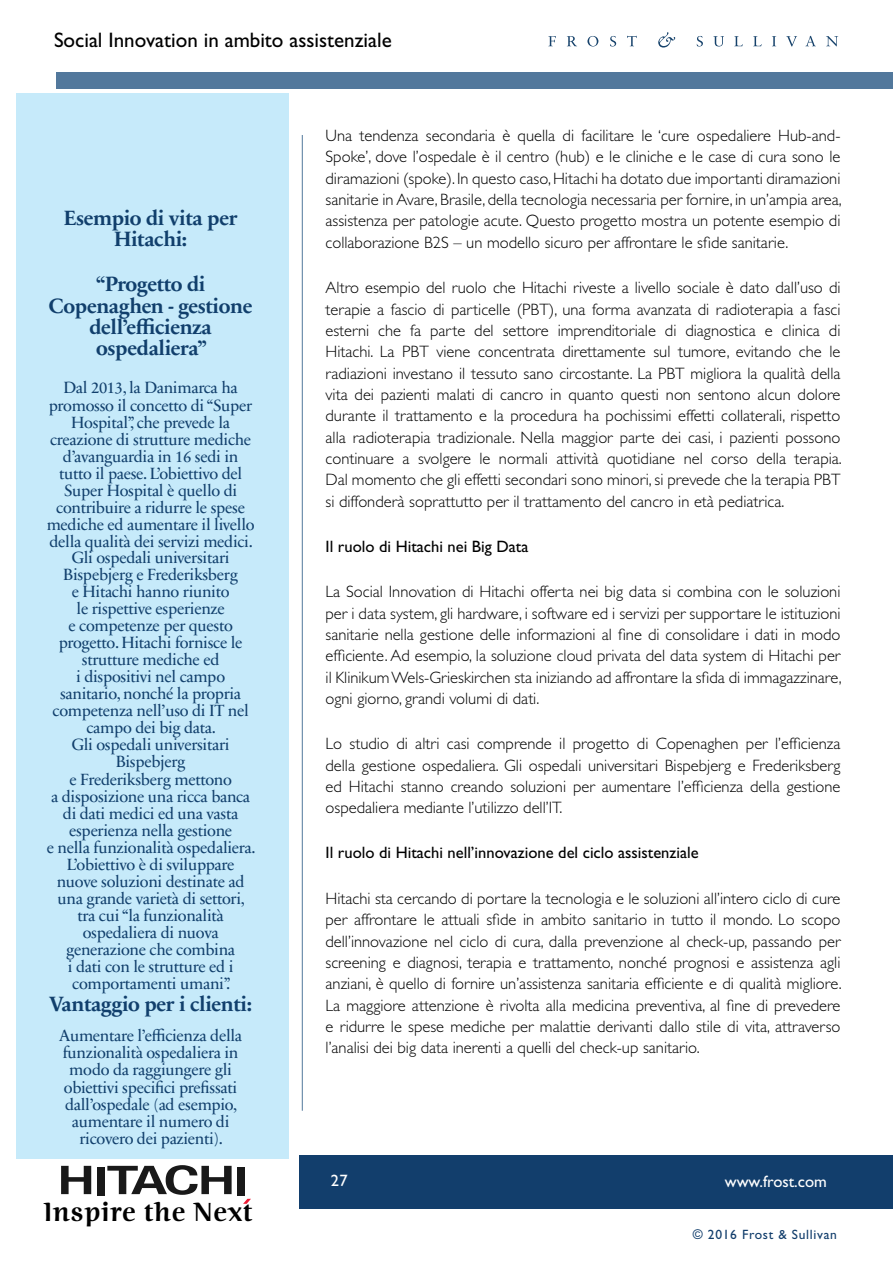
<style>
.page{position:relative;width:893px;height:1263px;background:#fff}
.page>*{position:absolute;margin:0;border:0;box-sizing:border-box;transform-origin:0 0}
.t1{font:700 27px "Ninfa W00";letter-spacing:.02em;color:#000}
.t2{font:700 21px/21.3px "Sabon Next LT Pro";letter-spacing:-.02em;color:#113f6c;text-align:center}
.t3{font:21px "Gill Sans Std";color:#000}
.t4{font:300 16.5px/21.3px "Gill Sans Std";color:#000;text-align:justify}
.t5{font:16.5px/17.1px "Sabon Next LT Pro";letter-spacing:-.02em;color:#113f6c;text-align:center}
.t6{font:16.5px "Gill Sans Std";color:#000}
.t7{font:16.5px "Gill Sans Std";color:#fff}
.t8{font:13.5px "Gill Sans Std";letter-spacing:.05em;color:#123e6c}
</style>
<div class="page">
<div style="left:56px;top:72px;width:837px;height:16px;background:#52789c"></div>
<svg style="left:548px;top:36px;width:8px;height:10px"></svg>
<svg style="left:567px;top:36px;width:10px;height:10px"></svg>
<svg style="left:587px;top:36px;width:11px;height:11px"></svg>
<svg style="left:610px;top:36px;width:6px;height:11px"></svg>
<svg style="left:627px;top:36px;width:10px;height:10px"></svg>
<svg style="left:697px;top:36px;width:6px;height:11px"></svg>
<svg style="left:713px;top:36px;width:11px;height:11px"></svg>
<svg style="left:734px;top:36px;width:9px;height:10px"></svg>
<svg style="left:753px;top:36px;width:9px;height:10px"></svg>
<svg style="left:772px;top:36px;width:4px;height:10px"></svg>
<svg style="left:786px;top:36px;width:11px;height:11px"></svg>
<svg style="left:805px;top:36px;width:11px;height:10px"></svg>
<svg style="left:826px;top:36px;width:12px;height:10px"></svg>
<svg style="left:658px;top:32px;width:17px;height:16px"></svg>
<div style="left:299px;top:1155px;width:594px;height:54px;background:#123e6c"></div>
<div style="left:237px;top:1167px;width:8px;height:29px;background:#191919"></div>
<svg style="left:61px;top:1166px;width:30px;height:28px"></svg>
<div style="left:97px;top:1167px;width:8px;height:29px;background:#191919"></div>
<svg style="left:107px;top:1165px;width:125px;height:30px"></svg>
<svg style="left:243px;top:1199px;width:8px;height:5px"></svg>
<div style="left:16px;top:93px;width:272px;height:1066px;background:#c6eafa"></div>
<hr style="left:302px;top:135px;width:1px;height:976px;background:#52789b">
<p class="t3" style="left:54px;top:28px;width:339px">Social Innovation in ambito assistenziale</p>
<p class="t2" style="left:64px;top:206px;width:175px">Esempio di vita per<br>Hitachi:</p>
<p class="t2" style="left:49px;top:273px;width:205px">“Progetto di<br>Copenaghen - gestione dell’efficienza ospedaliera”</p>
<p class="t5" style="left:47px;top:379px;width:210px">Dal 2013, la Danimarca ha promosso il concetto di “Super<br>Hospital”, che prevede la creazione di strutture mediche d’avanguardia in 16 sedi in tutto il paese. L’obiettivo del<br>Super Hospital è quello di contribuire a ridurre le spese mediche ed aumentare il livello della qualità dei servizi medici.<br>Gli ospedali universitari<br>Bispebjerg e Frederiksberg<br>e Hitachi hanno riunito<br>le rispettive esperienze<br>e competenze per questo progetto. Hitachi fornisce le strutture mediche ed<br>i dispositivi nel campo sanitario, nonché la propria competenza nell’uso di IT nel campo dei big data.<br>Gli ospedali universitari<br>Bispebjerg<br>e Frederiksberg mettono<br>a disposizione una ricca banca di dati medici ed una vasta esperienza nella gestione<br>e nella funzionalità ospedaliera.<br>L’obiettivo è di sviluppare nuove soluzioni destinate ad una grande varietà di settori, tra cui “la funzionalità ospedaliera di nuova generazione che combina<br>i dati con le strutture ed i comportamenti umani”.</p>
<p class="t2" style="left:49px;top:992px;width:204px">Vantaggio per i clienti:</p>
<p class="t5" style="left:59px;top:1027px;width:185px">Aumentare l’efficienza della funzionalità ospedaliera in modo da raggiungere gli obiettivi specifici prefissati dall’ospedale (ad esempio, aumentare il numero di ricovero dei pazienti).</p>
<h1 class="t1" style="left:44px;top:1196px;width:211px">Inspire the Next</h1>
<p class="t4" style="left:326px;top:125px;width:518px">Una tendenza secondaria è quella di facilitare le ‘cure ospedaliere Hub-and-Spoke’, dove l’ospedale è il centro (hub) e le cliniche e le case di cura sono le diramazioni (spoke). In questo caso, Hitachi ha dotato due importanti diramazioni sanitarie in Avare, Brasile, della tecnologia necessaria per fornire, in un’ampia area, assistenza per patologie acute. Questo progetto mostra un potente esempio di collaborazione B2S – un modello sicuro per affrontare le sfide sanitarie.</p>
<p class="t4" style="left:326px;top:277px;width:518px">Altro esempio del ruolo che Hitachi riveste a livello sociale è dato dall’uso di terapie a fascio di particelle (PBT), una forma avanzata di radioterapia a fasci esterni che fa parte del settore imprenditoriale di diagnostica e clinica di Hitachi. La PBT viene concentrata direttamente sul tumore, evitando che le radiazioni investano il tessuto sano circostante. La PBT migliora la qualità della vita dei pazienti malati di cancro in quanto questi non sentono alcun dolore durante il trattamento e la procedura ha pochissimi effetti collaterali, rispetto alla radioterapia tradizionale. Nella maggior parte dei casi, i pazienti possono continuare a svolgere le normali attività quotidiane nel corso della terapia.<br>Dal momento che gli effetti secondari sono minori, si prevede che la terapia PBT si diffonderà soprattutto per il trattamento del cancro in età pediatrica.</p>
<p class="t6" style="left:326px;top:537px;width:204px">Il ruolo di Hitachi nei Big Data</p>
<p class="t4" style="left:326px;top:581px;width:518px">La Social Innovation di Hitachi offerta nei big data si combina con le soluzioni per i data system, gli hardware, i software ed i servizi per supportare le istituzioni sanitarie nella gestione delle informazioni al fine di consolidare i dati in modo efficiente. Ad esempio, la soluzione cloud privata del data system di Hitachi per il Klinikum Wels-Grieskirchen sta iniziando ad affrontare la sfida di immagazzinare, ogni giorno, grandi volumi di dati.</p>
<p class="t4" style="left:326px;top:733px;width:516px">Lo studio di altri casi comprende il progetto di Copenaghen per l’efficienza della gestione ospedaliera. Gli ospedali universitari Bispebjerg e Frederiksberg ed Hitachi stanno creando soluzioni per aumentare l’efficienza della gestione ospedaliera mediante l’utilizzo dell’IT.</p>
<p class="t6" style="left:326px;top:843px;width:374px">Il ruolo di Hitachi nell’innovazione del ciclo assistenziale</p>
<p class="t4" style="left:326px;top:888px;width:518px">Hitachi sta cercando di portare la tecnologia e le soluzioni all’intero ciclo di cure per affrontare le attuali sfide in ambito sanitario in tutto il mondo. Lo scopo dell’innovazione nel ciclo di cura, dalla prevenzione al check-up, passando per screening e diagnosi, terapia e trattamento, nonché prognosi e assistenza agli anziani, è quello di fornire un’assistenza sanitaria efficiente e di qualità migliore.<br>La maggiore attenzione è rivolta alla medicina preventiva, al fine di prevedere e ridurre le spese mediche per malattie derivanti dallo stile di vita, attraverso l’analisi dei big data inerenti a quelli del check-up sanitario.</p>
<p class="t7" style="left:331px;top:1171px;width:18px">27</p>
<p class="t7" style="left:725px;top:1172px;width:104px">www.frost.com</p>
<p class="t8" style="left:693px;top:1227px;width:146px">© 2016 Frost &amp; Sullivan</p>
</div>
